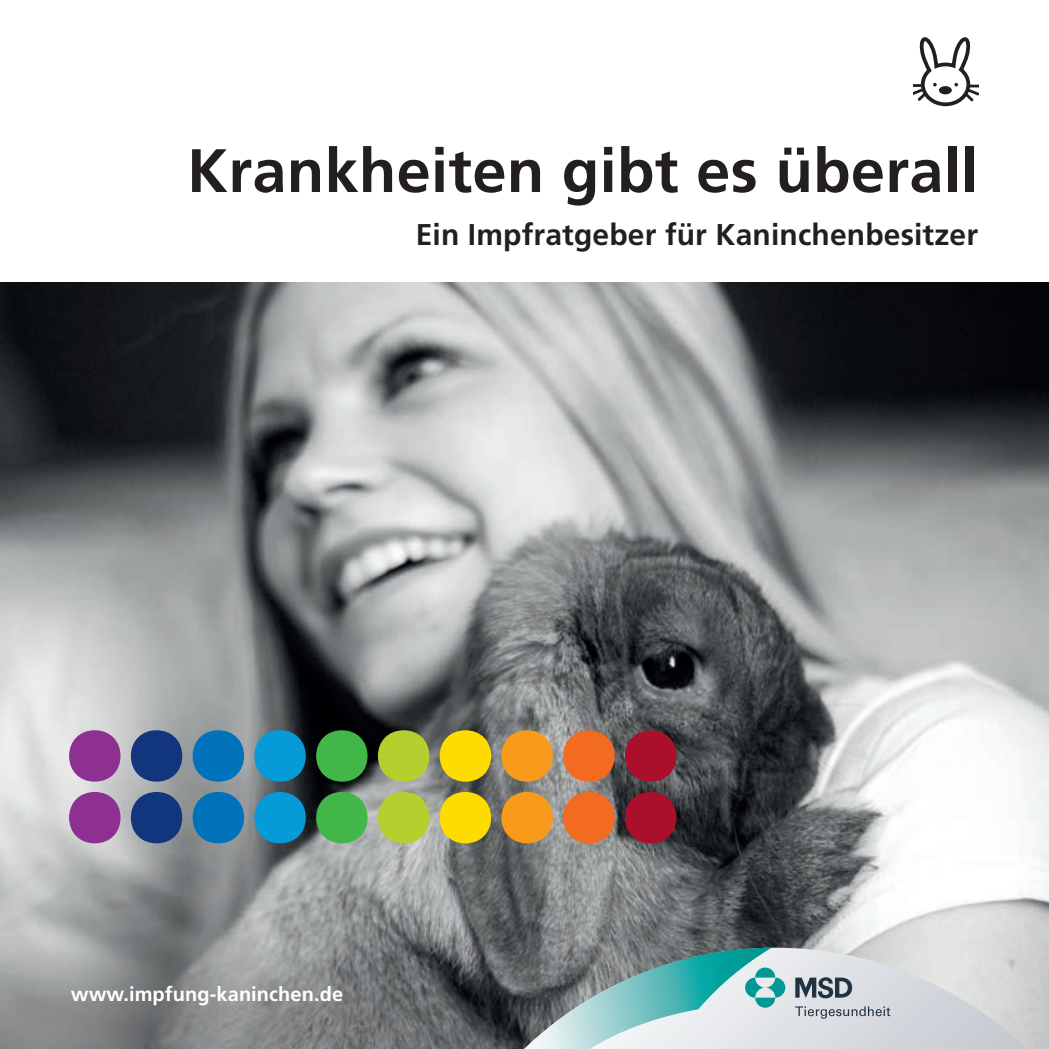
<style>
.page{position:relative;width:1049px;height:1049px;background:#fff}
.page>*{position:absolute;margin:0;border:0;box-sizing:border-box;transform-origin:0 0}
.t1{font:700 61.25px "Frutiger";letter-spacing:.005em;color:#231f20}
.t2{font:700 30px "Frutiger";letter-spacing:.005em;color:#231f20}
.t3{font:700 20px "Frutiger";letter-spacing:.005em;color:#fff}
</style>
<div class="page">
<img style="left:0;top:283px;width:1049px;height:766px">
<div style="left:69px;top:730px;width:51px;height:52px;background:#8d3092;border-radius:50%"></div>
<div style="left:69px;top:792px;width:51px;height:51px;background:#8d3092;border-radius:50%"></div>
<div style="left:131px;top:730px;width:51px;height:52px;background:#11367e;border-radius:50%"></div>
<div style="left:131px;top:792px;width:51px;height:51px;background:#11367e;border-radius:50%"></div>
<div style="left:193px;top:730px;width:51px;height:52px;background:#0071bb;border-radius:50%"></div>
<div style="left:193px;top:792px;width:51px;height:51px;background:#0071bb;border-radius:50%"></div>
<div style="left:254px;top:730px;width:52px;height:52px;background:#069ad9;border-radius:50%"></div>
<div style="left:254px;top:792px;width:52px;height:51px;background:#069ad9;border-radius:50%"></div>
<div style="left:316px;top:730px;width:52px;height:52px;background:#42b649;border-radius:50%"></div>
<div style="left:316px;top:792px;width:52px;height:51px;background:#42b649;border-radius:50%"></div>
<div style="left:378px;top:730px;width:51px;height:52px;background:#b6cf2f;border-radius:50%"></div>
<div style="left:378px;top:792px;width:51px;height:51px;background:#b6cf2f;border-radius:50%"></div>
<div style="left:440px;top:730px;width:51px;height:52px;background:#ffdc01;border-radius:50%"></div>
<div style="left:440px;top:792px;width:51px;height:51px;background:#ffdc01;border-radius:50%"></div>
<div style="left:501px;top:730px;width:52px;height:52px;background:#f89a1c;border-radius:50%"></div>
<div style="left:501px;top:792px;width:52px;height:51px;background:#f89a1c;border-radius:50%"></div>
<div style="left:563px;top:730px;width:52px;height:52px;background:#f36a21;border-radius:50%"></div>
<div style="left:563px;top:792px;width:52px;height:51px;background:#f36a21;border-radius:50%"></div>
<div style="left:625px;top:730px;width:51px;height:52px;background:#aa0f2b;border-radius:50%"></div>
<div style="left:625px;top:792px;width:51px;height:51px;background:#aa0f2b;border-radius:50%"></div>
<svg style="left:914px;top:37px;width:64px;height:69px"></svg>
<svg style="left:785px;top:948px;width:242px;height:101px;background:#d7dadc"></svg>
<svg style="left:524px;top:948px;width:261px;height:101px;background:#92b5b6"></svg>
<svg style="left:795px;top:977px;width:57px;height:21px"></svg>
<svg style="left:795px;top:1006px;width:95px;height:13px"></svg>
<h1 class="t1" style="left:187px;top:135px;width:792px">Krankheiten gibt es überall</h1>
<p class="t2" style="left:416px;top:216px;width:564px">Ein Impfratgeber für Kaninchenbesitzer</p>
<p class="t3" style="left:71px;top:982px;width:274px">www.impfung-kaninchen.de</p>
</div>
